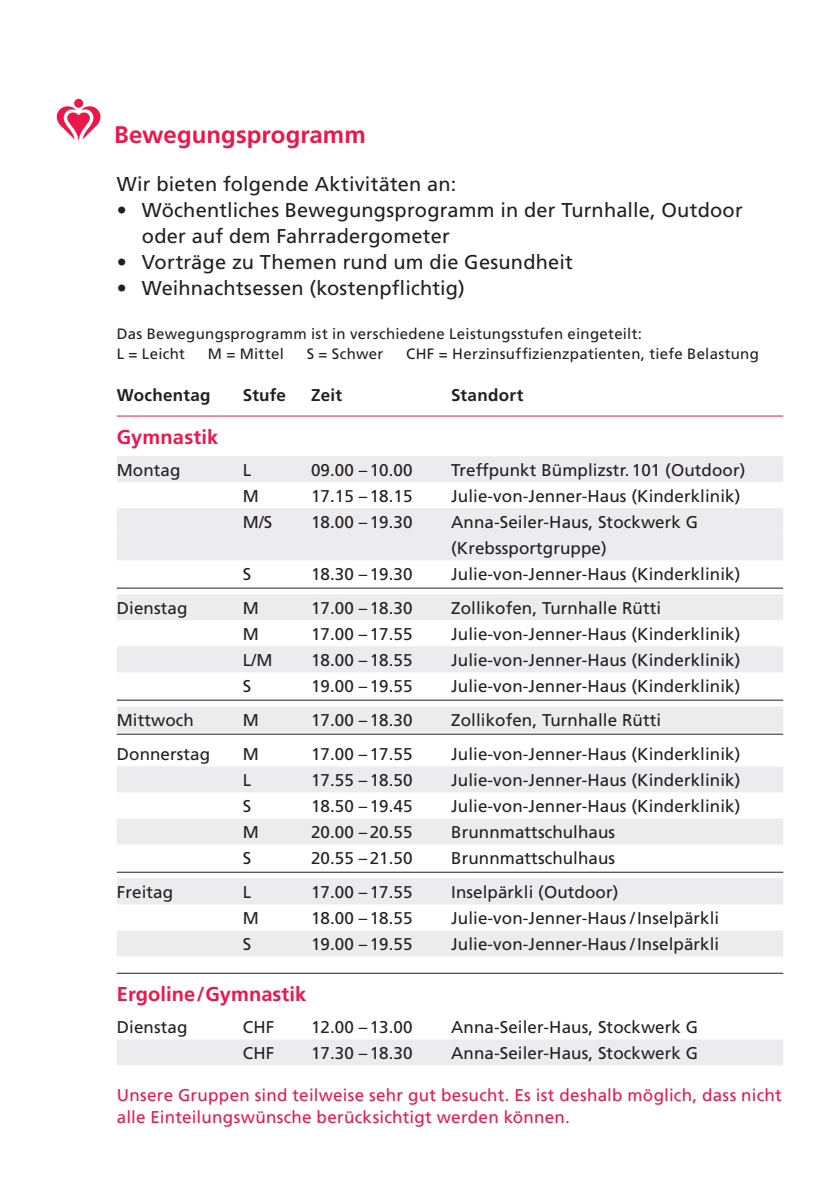
<style>
.page{position:relative;width:840px;height:1191px;background:#fff}
.page>*{position:absolute;margin:0;border:0;box-sizing:border-box;transform-origin:0 0}
.t1{font:700 24px "Frutiger LT Std";letter-spacing:.005em;color:#ed164b}
.t2{font:20px/26px "Frutiger LT Std";letter-spacing:.01em;color:#231f20}
.t3{font:700 20px "Frutiger LT Std";letter-spacing:.005em;color:#ed164b}
.t4{font:17px/26px "Frutiger LT Std";letter-spacing:.005em;color:#231f20}
.t5{font:17px/22px "Frutiger LT Std";letter-spacing:.015em;color:#ed164b}
.t6{font:700 17px "Frutiger LT Std";letter-spacing:.015em;color:#231f20}
.t7{font:15px/20px "Frutiger LT Std";letter-spacing:.02em;color:#231f20}
</style>
<div class="page">
<hr style="left:117px;top:415px;width:665px;height:1px;background:#ed164b">
<div style="left:117px;top:456px;width:665px;height:26px;background:#ececee"></div>
<div style="left:117px;top:508px;width:665px;height:26px;background:#ececee"></div>
<div style="left:117px;top:534px;width:665px;height:26px;background:#ececee"></div>
<hr style="left:117px;top:587px;width:665px;height:1px;background:#231f20">
<div style="left:117px;top:594px;width:665px;height:26px;background:#ececee"></div>
<div style="left:117px;top:646px;width:665px;height:26px;background:#ececee"></div>
<hr style="left:117px;top:699px;width:665px;height:1px;background:#231f20">
<div style="left:117px;top:706px;width:665px;height:26px;background:#ececee"></div>
<hr style="left:117px;top:733px;width:665px;height:1px;background:#231f20">
<div style="left:117px;top:766px;width:665px;height:26px;background:#ececee"></div>
<div style="left:117px;top:818px;width:665px;height:26px;background:#ececee"></div>
<hr style="left:117px;top:871px;width:665px;height:1px;background:#231f20">
<div style="left:117px;top:878px;width:665px;height:26px;background:#ececee"></div>
<div style="left:117px;top:930px;width:665px;height:26px;background:#ececee"></div>
<hr style="left:117px;top:972px;width:665px;height:1px;background:#231f20">
<div style="left:117px;top:1039px;width:665px;height:26px;background:#ececee"></div>
<div style="left:74px;top:99px;width:9px;height:9px;background:#ed164b;border-radius:50%"></div>
<svg style="left:57px;top:106px;width:43px;height:36px"></svg>
<h1 class="t1" style="left:114px;top:120px;width:253px">Bewegungsprogramm</h1>
<p class="t2" style="left:117px;top:171px;width:341px">Wir bieten folgende Aktivitäten an:</p>
<p class="t2" style="left:142px;top:197px;width:602px;text-indent:-25px">• Wöchentliches Bewegungsprogramm in der Turnhalle, Outdoor oder auf dem Fahrradergometer</p>
<p class="t2" style="left:117px;top:249px;width:457px">• Vorträge zu Themen rund um die Gesundheit</p>
<p class="t2" style="left:117px;top:275px;width:349px">• Weihnachtsessen (kostenpflichtig)</p>
<p class="t7" style="left:117px;top:324px;width:526px">Das Bewegungsprogramm ist in verschiedene Leistungsstufen eingeteilt:<br>L = Leicht</p>
<p class="t7" style="left:208px;top:344px;width:78px">M = Mittel</p>
<p class="t7" style="left:306px;top:344px;width:78px">S = Schwer</p>
<p class="t7" style="left:406px;top:344px;width:354px">CHF = Herzinsuffizienzpatienten, tiefe Belastung</p>
<p class="t6" style="left:117px;top:385px;width:95px">Wochentag</p>
<p class="t6" style="left:243px;top:385px;width:45px">Stufe</p>
<p class="t6" style="left:311px;top:385px;width:32px">Zeit</p>
<p class="t6" style="left:451px;top:385px;width:74px">Standort</p>
<p class="t3" style="left:117px;top:425px;width:103px">Gymnastik</p>
<p class="t4" style="left:117px;top:457px;width:65px">Montag</p>
<p class="t4" style="left:243px;top:457px;width:10px">L</p>
<p class="t4" style="left:311px;top:457px;width:103px">09.00 –10.00</p>
<p class="t4" style="left:451px;top:457px;width:295px">Treffpunkt Bümplizstr.101 (Outdoor)</p>
<p class="t4" style="left:243px;top:483px;width:18px">M</p>
<p class="t4" style="left:311px;top:483px;width:103px">17.15 –18.15</p>
<p class="t4" style="left:451px;top:483px;width:290px">Julie-von-Jenner-Haus (Kinderklinik)</p>
<p class="t4" style="left:243px;top:509px;width:31px">M/S</p>
<p class="t4" style="left:311px;top:509px;width:103px">18.00 –19.30</p>
<p class="t4" style="left:451px;top:509px;width:248px">Anna-Seiler-Haus, Stockwerk G (Krebssportgruppe)</p>
<p class="t4" style="left:243px;top:561px;width:10px">S</p>
<p class="t4" style="left:311px;top:561px;width:103px">18.30 –19.30</p>
<p class="t4" style="left:451px;top:561px;width:290px">Julie-von-Jenner-Haus (Kinderklinik)</p>
<p class="t4" style="left:117px;top:595px;width:72px">Dienstag</p>
<p class="t4" style="left:243px;top:595px;width:18px">M</p>
<p class="t4" style="left:311px;top:595px;width:103px">17.00 –18.30</p>
<p class="t4" style="left:451px;top:595px;width:211px">Zollikofen, Turnhalle Rütti</p>
<p class="t4" style="left:243px;top:621px;width:18px">M</p>
<p class="t4" style="left:311px;top:621px;width:103px">17.00 –17.55</p>
<p class="t4" style="left:451px;top:621px;width:290px">Julie-von-Jenner-Haus (Kinderklinik)</p>
<p class="t4" style="left:243px;top:647px;width:31px">L/M</p>
<p class="t4" style="left:311px;top:647px;width:103px">18.00 –18.55</p>
<p class="t4" style="left:451px;top:647px;width:290px">Julie-von-Jenner-Haus (Kinderklinik)</p>
<p class="t4" style="left:243px;top:673px;width:10px">S</p>
<p class="t4" style="left:311px;top:673px;width:103px">19.00 –19.55</p>
<p class="t4" style="left:451px;top:673px;width:290px">Julie-von-Jenner-Haus (Kinderklinik)</p>
<p class="t4" style="left:117px;top:707px;width:79px">Mittwoch</p>
<p class="t4" style="left:243px;top:707px;width:18px">M</p>
<p class="t4" style="left:311px;top:707px;width:103px">17.00 –18.30</p>
<p class="t4" style="left:451px;top:707px;width:211px">Zollikofen, Turnhalle Rütti</p>
<p class="t4" style="left:117px;top:741px;width:95px">Donnerstag</p>
<p class="t4" style="left:243px;top:741px;width:18px">M</p>
<p class="t4" style="left:311px;top:741px;width:103px">17.00 –17.55</p>
<p class="t4" style="left:451px;top:741px;width:290px">Julie-von-Jenner-Haus (Kinderklinik)</p>
<p class="t4" style="left:243px;top:767px;width:10px">L</p>
<p class="t4" style="left:311px;top:767px;width:103px">17.55 –18.50</p>
<p class="t4" style="left:451px;top:767px;width:290px">Julie-von-Jenner-Haus (Kinderklinik)</p>
<p class="t4" style="left:243px;top:793px;width:10px">S</p>
<p class="t4" style="left:311px;top:793px;width:103px">18.50 –19.45</p>
<p class="t4" style="left:451px;top:793px;width:290px">Julie-von-Jenner-Haus (Kinderklinik)</p>
<p class="t4" style="left:243px;top:819px;width:18px">M</p>
<p class="t4" style="left:311px;top:819px;width:103px">20.00 –20.55</p>
<p class="t4" style="left:451px;top:819px;width:165px">Brunnmattschulhaus</p>
<p class="t4" style="left:243px;top:845px;width:10px">S</p>
<p class="t4" style="left:311px;top:845px;width:103px">20.55 –21.50</p>
<p class="t4" style="left:451px;top:845px;width:165px">Brunnmattschulhaus</p>
<p class="t4" style="left:117px;top:879px;width:58px">Freitag</p>
<p class="t4" style="left:243px;top:879px;width:10px">L</p>
<p class="t4" style="left:311px;top:879px;width:103px">17.00 –17.55</p>
<p class="t4" style="left:451px;top:879px;width:169px">Inselpärkli (Outdoor)</p>
<p class="t4" style="left:243px;top:905px;width:18px">M</p>
<p class="t4" style="left:311px;top:905px;width:103px">18.00 –18.55</p>
<p class="t4" style="left:451px;top:905px;width:269px">Julie-von-Jenner-Haus /Inselpärkli</p>
<p class="t4" style="left:243px;top:931px;width:10px">S</p>
<p class="t4" style="left:311px;top:931px;width:103px">19.00 –19.55</p>
<p class="t4" style="left:451px;top:931px;width:269px">Julie-von-Jenner-Haus /Inselpärkli</p>
<p class="t3" style="left:117px;top:982px;width:191px">Ergoline/Gymnastik</p>
<p class="t4" style="left:117px;top:1014px;width:72px">Dienstag</p>
<p class="t4" style="left:243px;top:1014px;width:33px">CHF</p>
<p class="t4" style="left:311px;top:1014px;width:103px">12.00 –13.00</p>
<p class="t4" style="left:451px;top:1014px;width:248px">Anna-Seiler-Haus, Stockwerk G</p>
<p class="t4" style="left:243px;top:1040px;width:33px">CHF</p>
<p class="t4" style="left:311px;top:1040px;width:103px">17.30 –18.30</p>
<p class="t4" style="left:451px;top:1040px;width:248px">Anna-Seiler-Haus, Stockwerk G</p>
<p class="t5" style="left:117px;top:1084px;width:666px">Unsere Gruppen sind teilweise sehr gut besucht. Es ist deshalb möglich, dass nicht alle Einteilungswünsche berücksichtigt werden können.</p>
</div>
